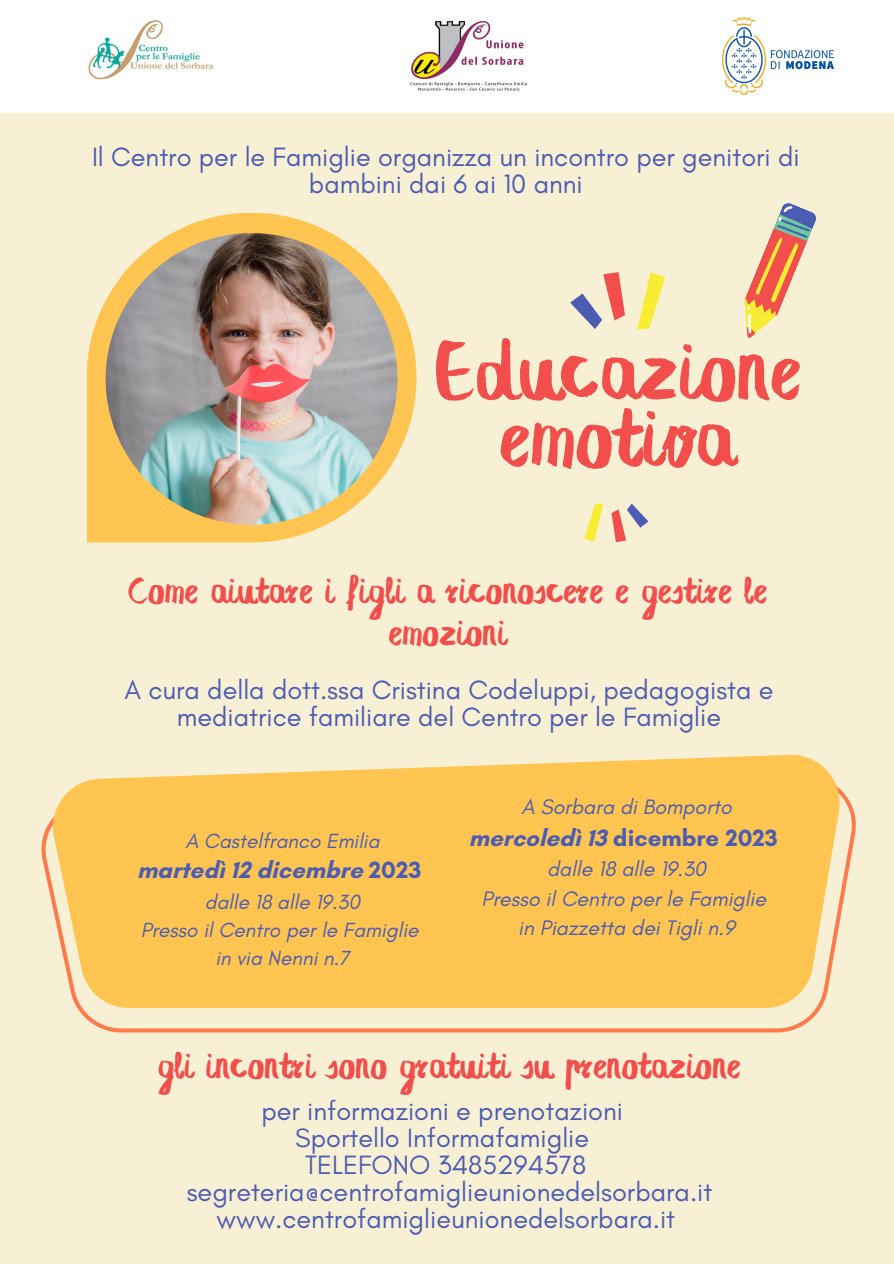
<style>
.page{position:relative;width:894px;height:1264px;background:#fff}
.page>*{position:absolute;margin:0;border:0;box-sizing:border-box;transform-origin:0 0}
.t1{font:94.65px/66.8px "Banaue Extended";color:#f14e4c;text-align:center}
.t2{font:42px/41.7px "Banaue Extended";color:#f14e4c;text-align:center}
.t3{font:27px/27px "Glacial Indifference";color:#4c5cb3;text-align:center}
.t4{font:700 24px "Glacial Indifference";color:#4c5cb3}
.t5{font:italic 21.3px "Glacial Indifference";color:#4c5cb3}
.t6{font:italic 20.85px "Glacial Indifference";color:#4c5cb3}
</style>
<div class="page">
<div style="left:0;top:0;width:893px;height:1263px;background:#f8f0d4"></div>
<svg style="left:744px;top:203px;width:72px;height:135px"></svg>
<svg style="left:570px;top:273px;width:54px;height:56px"></svg>
<svg style="left:637px;top:273px;width:28px;height:57px"></svg>
<svg style="left:611px;top:503px;width:37px;height:38px"></svg>
<svg style="left:584px;top:503px;width:19px;height:38px"></svg>
<div style="left:0;top:0;width:893px;height:113px;background:#fff"></div>
<img style="left:87px;top:12px;width:128px;height:77px">
<img style="left:403px;top:18px;width:131px;height:76px">
<img style="left:722px;top:18px;width:110px;height:76px">
<svg style="left:41px;top:788px;width:814px;height:244px"></svg>
<svg style="left:53px;top:754px;width:786px;height:254px;background:#fec85b"></svg>
<svg style="left:87px;top:213px;width:329px;height:329px"></svg>
<img style="left:106px;top:233px;width:291px;height:292px">
<p class="t3" style="left:92px;top:143px;width:709px">Il Centro per le Famiglie organizza un incontro per genitori di bambini dai 6 ai 10 anni</p>
<p class="t1" style="left:434px;top:344px;width:368px">Educazione emotiva</p>
<p class="t2" style="left:128px;top:573px;width:640px">Come aiutare i figli a riconoscere e gestire le emozioni</p>
<p class="t3" style="left:124px;top:676px;width:650px">A cura della dott.ssa Cristina Codeluppi, pedagogista e mediatrice familiare del Centro per le Famiglie</p>
<p class="t6" style="left:185px;top:828px;width:196px">A Castelfranco Emilia</p>
<p class="t4" style="left:137px;top:855px;width:286px">martedì 12 dicembre 2023</p>
<p class="t6" style="left:205px;top:888px;width:157px">dalle 18 alle 19.30</p>
<p class="t6" style="left:141px;top:917px;width:279px">Presso il Centro per le Famiglie</p>
<p class="t6" style="left:215px;top:945px;width:136px">in via Nenni n.7</p>
<p class="t5" style="left:521px;top:794px;width:212px">A Sorbara di Bomporto</p>
<p class="t4" style="left:468px;top:823px;width:310px">mercoledì 13 dicembre 2023</p>
<p class="t5" style="left:547px;top:856px;width:160px">dalle 18 alle 19.30</p>
<p class="t5" style="left:481px;top:885px;width:286px">Presso il Centro per le Famiglie</p>
<p class="t5" style="left:518px;top:914px;width:218px">in Piazzetta dei Tigli n.9</p>
<p class="t2" style="left:157px;top:1047px;width:584px">gli incontri sono gratuiti su prenotazione</p>
<p class="t3" style="left:261px;top:1096px;width:363px">per informazioni e prenotazioni</p>
<p class="t3" style="left:295px;top:1123px;width:295px">Sportello Informafamiglie</p>
<p class="t3" style="left:305px;top:1150px;width:282px">TELEFONO 3485294578</p>
<p class="t3" style="left:187px;top:1177px;width:527px">segreteria@centrofamiglieunionedelsorbara.it www.centrofamiglieunionedelsorbara.it</p>
</div>
